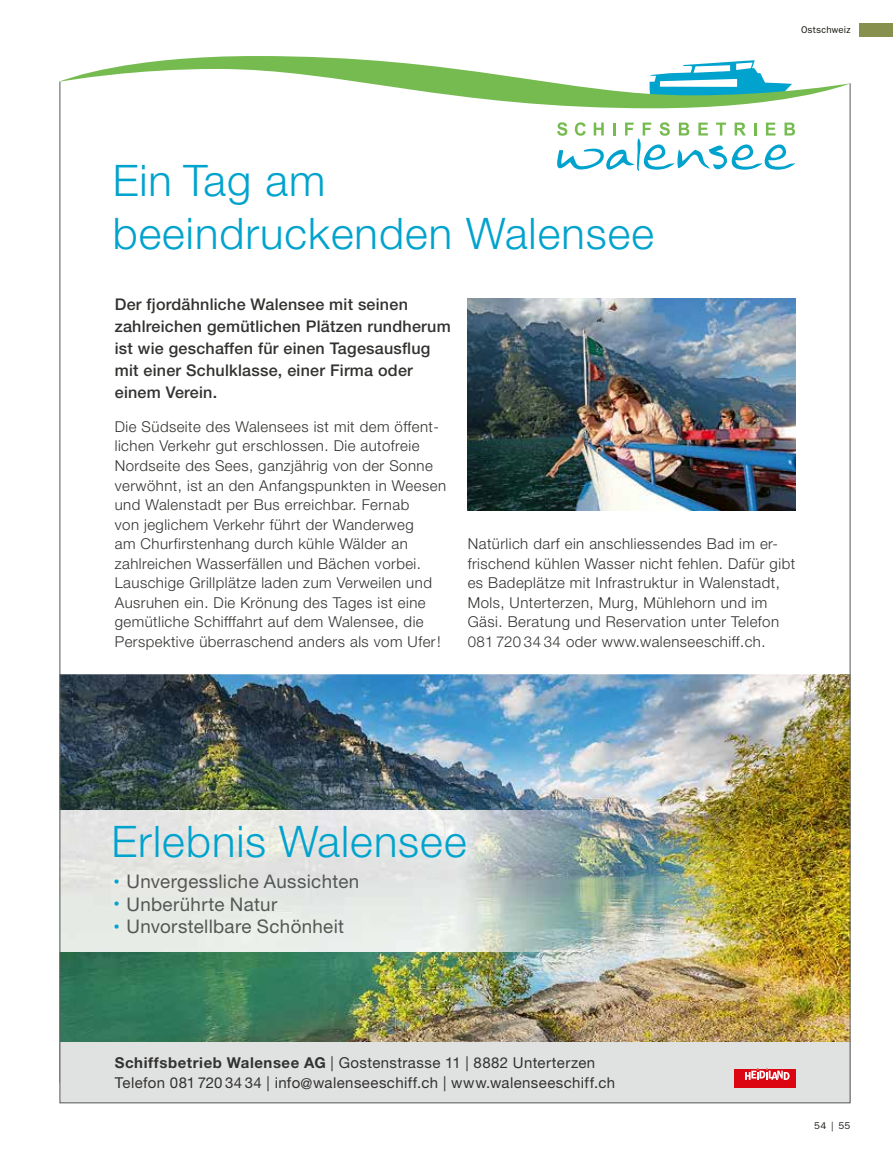
<style>
.page{position:relative;width:893px;height:1149px;background:#fff}
.page>*{position:absolute;margin:0;border:0;box-sizing:border-box;transform-origin:0 0}
.t1{font:300 43.5px/52.5px "Helvetica Neue LT Pro";letter-spacing:.025em;color:#00a3cd}
.t2{font:18.75px/22.5px "Helvetica Neue LT Pro";letter-spacing:.02em;color:#555756}
.t3{font:500 16.2px/21.8px "Helvetica Neue LT Pro";letter-spacing:.015em;color:#323230}
.t4{font:300 15px/19.5px "Helvetica Neue LT Pro";letter-spacing:.03em;color:#323230}
.t5{font:15px/19.5px "Helvetica Neue LT Pro";letter-spacing:.025em;color:#323230}
.t6{font:9.75px "Franklin Gothic LT Book 4";letter-spacing:.02em;color:#12120d}
.t7{font:9.75px "Franklin Gothic LT";color:#12120d}
.s1{font-weight:800;font-size:22.5px;color:#00a3cd}
.s2{font-family:"Helvetica Neue LT Std";font-weight:700}
</style>
<div class="page">
<img style="left:59px;top:81px;width:792px;height:1022px">
<svg style="left:60px;top:56px;width:790px;height:52px"></svg>
<svg style="left:557px;top:122px;width:238px;height:49px"></svg>
<img style="left:468px;top:299px;width:327px;height:211px">
<div style="left:859px;top:23px;width:34px;height:13px;background:#87904c"></div>
<h1 class="t1" style="left:113px;top:153px;width:543px">Ein Tag am beeindruckenden Walensee</h1>
<p class="t6" style="left:801px;top:24px;width:51px">Ostschweiz</p>
<p class="t3" style="left:115px;top:293px;width:337px">Der fjordähnliche Walensee mit seinen zahlreichen gemütlichen Plätzen rundherum ist wie geschaffen für einen Tagesausflug mit einer Schulklasse, einer Firma oder einem Verein.</p>
<p class="t4" style="left:115px;top:416px;width:333px">Die Südseite des Walensees ist mit dem öffent&shy;lichen Verkehr gut erschlossen. Die autofreie Nordseite des Sees, ganzjährig von der Sonne verwöhnt, ist an den Anfangspunkten in Weesen und Walenstadt per Bus erreichbar. Fernab<br>von jeglichem Verkehr führt der Wanderweg<br>am Churfirstenhang durch kühle Wälder an zahlreichen Wasserfällen und Bächen vorbei.<br>Lauschige Grillplätze laden zum Verweilen und Ausruhen ein. Die Krönung des Tages ist eine gemütliche Schifffahrt auf dem Walensee, die Perspektive überraschend anders als vom Ufer!</p>
<p class="t4" style="left:468px;top:533px;width:329px">Natürlich darf ein anschliessendes Bad im er&shy;frischend kühlen Wasser nicht fehlen. Dafür gibt es Badeplätze mit Infrastruktur in Walenstadt, Mols, Unterterzen, Murg, Mühlehorn und im Gäsi. Beratung und Reservation unter Telefon 081 720 34 34 oder www.walenseeschiff.ch.</p>
<h1 class="t1" style="left:112px;top:814px;width:356px">Erlebnis Walensee</h1>
<p class="t2" style="left:113px;top:869px;width:248px"><span class="s1">·</span> Unvergessliche Aussichten <span class="s1">·</span> Unberührte Natur<br><span class="s1">·</span> Unvorstellbare Schönheit</p>
<p class="t5" style="left:115px;top:1052px;width:502px"><span class="s2">Schiffsbetrieb Walensee AG</span> | Gostenstrasse 11 | 8882 Unterterzen<br>Telefon 081 720 34 34 | info@walenseeschiff.ch | www.walenseeschiff.ch</p>
<p class="t7" style="left:814px;top:1119px;width:38px">54 | 55</p>
</div>
